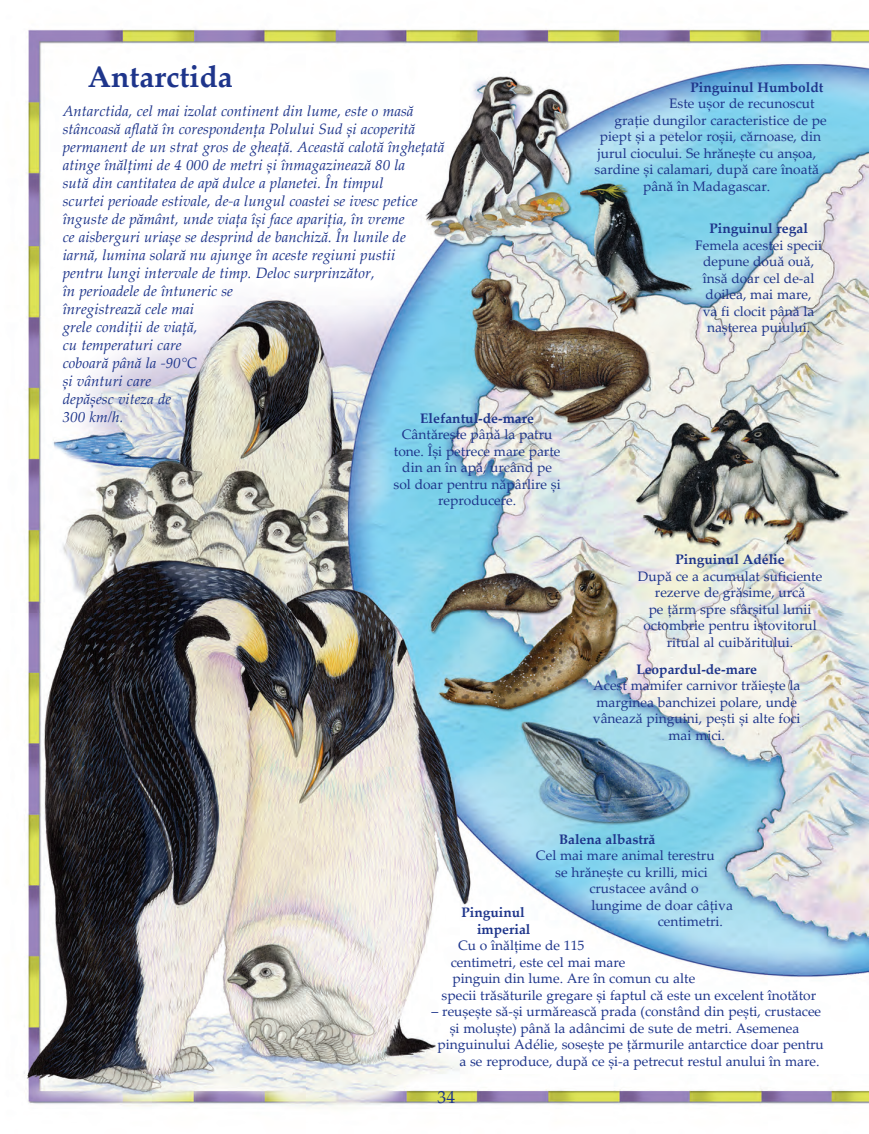
<style>
.page{position:relative;width:869px;height:1134px;background:#fff}
.page>*{position:absolute;margin:0;border:0;box-sizing:border-box;transform-origin:0 0}
.Normale{font:700 30px "Palatino Linotype";color:#1e358b}
.Normale-2{font:17.5px "Palatino Linotype";color:#1e358b}
.Normale-3{font:italic 15px/18px "Palatino Linotype";color:#1e358b}
.Normale-4{font:13.75px/16.5px "Palatino Linotype";color:#1e358b;text-align:center}
.Normale-5{font:700 13.75px/16.5px "Palatino Linotype";color:#1e358b}
</style>
<div class="page">
<img style="left:24px;top:29px;width:844px;height:1080px">
<p class="Normale" style="left:88px;top:56px;width:146px">Antarctida</p>
<p class="Normale-3" style="left:63px;top:101px;width:383px">Antarctida, cel mai izolat continent din lume, este o masă stâncoasă aflată în corespondența Polului Sud și acoperită permanent de un strat gros de gheață. Această calotă înghețată atinge înălțimi de 4 000 de metri și înmagazinează 80 la<br>sută din cantitatea de apă dulce a planetei. În timpul<br>scurtei perioade estivale, de-a lungul coastei se ivesc petice înguste de pământ, unde viața își face apariția, în vreme<br>ce aisberguri uriașe se desprind de banchiză. În lunile de iarnă, lumina solară nu ajunge în aceste regiuni pustii<br>pentru lungi intervale de timp. Deloc surprinzător,<br>în perioadele de întuneric se<br>înregistrează cele mai<br>grele condiții de viață,<br>cu temperaturi care<br>coboară până la -90°C<br>și vânturi care<br>depășesc viteza de<br>300 km/h.</p>
<p class="Normale-5" style="left:420px;top:409px;width:115px">Elefantul-de-mare</p>
<p class="Normale-4" style="left:393px;top:426px;width:169px">Cântărește până la patru tone. Își petrece mare parte din an în apă, urcând pe sol doar pentru năpârlire și reproducere.</p>
<p class="Normale-5" style="left:690px;top:78px;width:134px">Pinguinul Humboldt</p>
<p class="Normale-4" style="left:668px;top:95px;width:147px">Este ușor de recunoscut</p>
<p class="Normale-4" style="left:614px;top:111px;width:214px">grație dungilor caracteristice de pe</p>
<p class="Normale-4" style="left:599px;top:128px;width:223px">piept și a petelor roșii, cărnoase, din</p>
<p class="Normale-4" style="left:597px;top:144px;width:220px">jurul ciocului. Se hrănește cu anșoa,</p>
<p class="Normale-4" style="left:594px;top:161px;width:226px">sardine și calamari, după care înoată</p>
<p class="Normale-4" style="left:643px;top:177px;width:128px">până în Madagascar.</p>
<p class="Normale-5" style="left:709px;top:220px;width:100px">Pinguinul regal</p>
<p class="Normale-4" style="left:695px;top:236px;width:128px">Femela acestei specii depune două ouă, însă doar cel de-al doilea, mai mare,<br>va fi clocit până la nașterea puiului.</p>
<p class="Normale-5" style="left:675px;top:551px;width:111px">Pinguinul Adélie</p>
<p class="Normale-4" style="left:637px;top:567px;width:186px">După ce a acumulat suficiente rezerve de grăsime, urcă<br>pe țărm spre sfârșitul lunii octombrie pentru istovitorul ritual al cuibăritului.</p>
<p class="Normale-5" style="left:636px;top:660px;width:122px">Leopardul-de-mare</p>
<p class="Normale-4" style="left:592px;top:677px;width:209px">Acest mamifer carnivor trăiește la marginea banchizei polare, unde vânează pinguini, pești și alte foci mai mici.</p>
<p class="Normale-5" style="left:559px;top:830px;width:98px">Balena albastră</p>
<p class="Normale-4" style="left:535px;top:847px;width:180px">Cel mai mare animal terestru</p>
<p class="Normale-4" style="left:555px;top:863px;width:154px">se hrănește cu krilli, mici</p>
<p class="Normale-4" style="left:589px;top:880px;width:111px">crustacee având o</p>
<p class="Normale-4" style="left:591px;top:896px;width:143px">lungime de doar câțiva</p>
<p class="Normale-4" style="left:657px;top:913px;width:67px">centimetri.</p>
<p class="Normale-5" style="left:477px;top:904px;width:55px;text-indent:-16px">Pinguinul imperial</p>
<p class="Normale-4" style="left:458px;top:937px;width:128px">Cu o înălțime de 115</p>
<p class="Normale-4" style="left:450px;top:953px;width:176px">centimetri, este cel mai mare</p>
<p class="Normale-4" style="left:452px;top:970px;width:244px">pinguin din lume. Are în comun cu alte</p>
<p class="Normale-4" style="left:441px;top:986px;width:376px">specii trăsăturile gregare și faptul că este un excelent înotător</p>
<p class="Normale-4" style="left:431px;top:1003px;width:391px">– reușește să-și urmărească prada (constând din pești, crustacee</p>
<p class="Normale-4" style="left:449px;top:1019px;width:351px">și moluște) până la adâncimi de sute de metri. Asemenea</p>
<p class="Normale-4" style="left:437px;top:1036px;width:387px">pinguinului Adélie, sosește pe țărmurile antarctice doar pentru</p>
<p class="Normale-4" style="left:459px;top:1052px;width:361px">a se reproduce, după ce și-a petrecut restul anului în mare.</p>
<p class="Normale-2" style="left:437px;top:1085px;width:19px">34</p>
</div>
